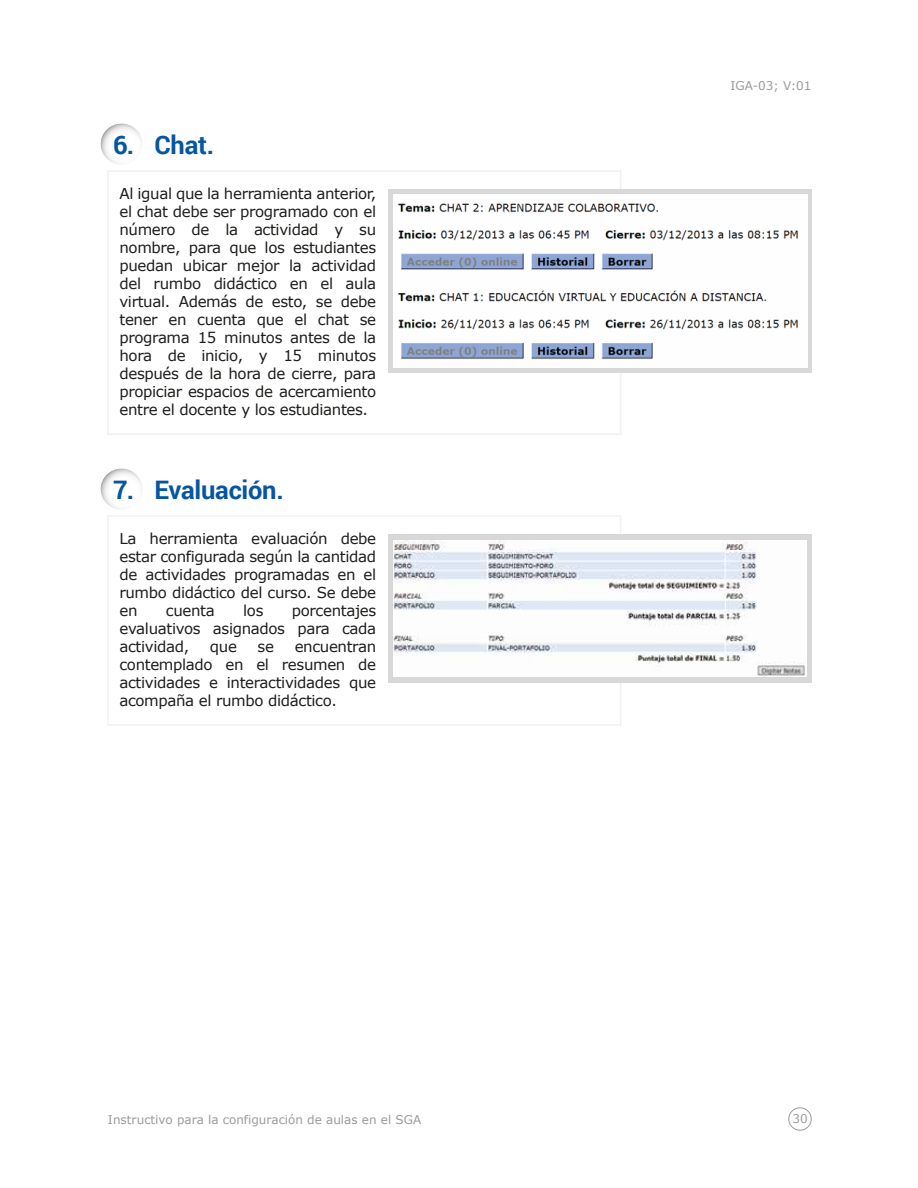
<style>
.page{position:relative;width:918px;height:1188px;background:#fff}
.page>*{position:absolute;margin:0;border:0;box-sizing:border-box;transform-origin:0 0}
.t1{font:700 25.5px "Roboto";letter-spacing:-.01em;color:#0656a0}
.t2{font:15px/18px "Verdana";letter-spacing:-.025em;color:#1d1d1b;text-align:justify}
.t3{font:12px "Verdana";color:#9c9b9b}
</style>
<div class="page">
<div style="left:107px;top:170px;width:515px;height:265px;background:#fff;border:2px solid #f2f2f2"></div>
<div style="left:388px;top:189px;width:424px;height:184px;background:linear-gradient(to right,#d8d8d8,#d8d8d8)"></div>
<svg style="left:100px;top:123px;width:43px;height:42px"></svg>
<div style="left:100px;top:123px;width:43px;height:43px;border:1px solid #fff;border-radius:50%"></div>
<svg style="left:388px;top:195px;width:419px;height:180px;fill:#d8d8d8"></svg>
<img style="left:393px;top:195px;width:414px;height:173px">
<div style="left:107px;top:515px;width:514px;height:211px;background:#fff;border:2px solid #f2f2f2"></div>
<div style="left:388px;top:534px;width:424px;height:148px;background:#d8d8d8"></div>
<svg style="left:100px;top:468px;width:43px;height:42px"></svg>
<div style="left:100px;top:468px;width:43px;height:43px;border:1px solid #fff;border-radius:50%"></div>
<img style="left:393px;top:540px;width:414px;height:136px">
<div style="left:789px;top:1108px;width:22px;height:22px;border:1px solid #9c9b9b;border-radius:50%"></div>
<h1 class="t1" style="left:113px;top:127px;width:103px">6. Chat.</h1>
<p class="t2" style="left:119px;top:185px;width:258px">Al igual que la herramienta anterior, el chat debe ser programado con el número de la actividad y su nombre, para que los estudiantes puedan ubicar mejor la actividad del rumbo didáctico en el aula virtual. Además de esto, se debe tener en cuenta que el chat se programa 15 minutos antes de la hora de inicio, y 15 minutos después de la hora de cierre, para propiciar espacios de acercamiento entre el docente y los estudiantes.</p>
<h1 class="t1" style="left:113px;top:472px;width:172px">7. Evaluación.</h1>
<p class="t2" style="left:119px;top:530px;width:258px">La herramienta evaluación debe estar configurada según la cantidad de actividades programadas en el rumbo didáctico del curso. Se debe en</p>
<p class="t2" style="left:166px;top:602px;width:50px">cuenta</p>
<p class="t2" style="left:243px;top:602px;width:22px">los</p>
<p class="t2" style="left:119px;top:602px;width:258px;text-indent:172px">porcentajes evaluativos asignados para cada actividad,</p>
<p class="t2" style="left:119px;top:638px;width:258px;text-indent:175px">encuentran contemplado en el resumen de actividades e interactividades que acompaña el rumbo didáctico.</p>
<p class="t2" style="left:210px;top:638px;width:29px">que</p>
<p class="t2" style="left:258px;top:638px;width:18px">se</p>
<p class="t3" style="left:108px;top:1112px;width:315px">Instructivo para la configuración de aulas en el SGA</p>
<p class="t3" style="left:730px;top:78px;width:83px">IGA-03; V:01</p>
<p class="t3" style="left:793px;top:1111px;width:17px">30</p>
</div>
